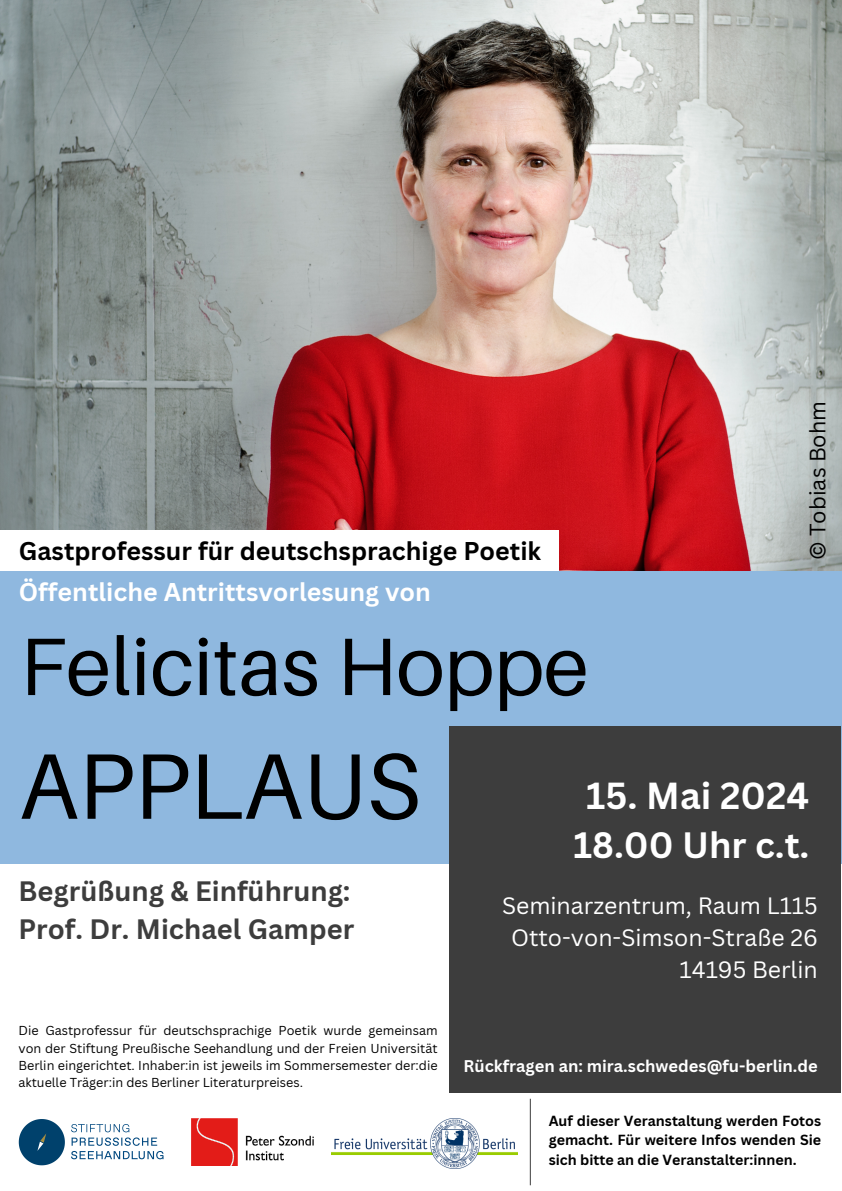
<style>
.page{position:relative;width:842px;height:1191px;background:#fff}
.page>*{position:absolute;margin:0;border:0;box-sizing:border-box;transform-origin:0 0}
.t1{font:93.1px "Aileron";color:#000}
.t2{font:81.5px "Aileron";color:#000}
.t3{font:700 36.6px "Canva Sans";color:#fff}
.t4{font:700 35.6px "Canva Sans";color:#fff}
.t5{font:700 27.3px/38px "Canva Sans";color:#3d3d3d}
.t6{font:700 25px "Canva Sans";color:#000}
.t7{font:700 25px "Canva Sans";color:#fff}
.t8{font:23px/31.9px "Canva Sans";color:#fff;text-align:right}
.t9{font:21.6px "Canva Sans";color:#000}
.t10{font:700 16.5px "Canva Sans";color:#fff}
.t11{font:700 14.2px/19.7px "Canva Sans";color:#000;text-align:justify}
.t12{font:12.6px/17.4px "Canva Sans";color:#000;text-align:justify}
</style>
<div class="page">
<img style="left:0;top:0;width:842px;height:811px">
<div style="left:0;top:570px;width:841px;height:293px;background:#8fb8df"></div>
<div style="left:450px;top:725px;width:391px;height:366px;background:#3d3d3d"></div>
<img style="left:332px;top:1118px;width:186px;height:50px">
<img style="left:192px;top:1118px;width:122px;height:47px">
<svg style="left:19px;top:1119px;width:46px;height:46px"></svg>
<svg style="left:71px;top:1124px;width:93px;height:35px"></svg>
<hr style="left:530px;top:1098px;width:1px;height:87px;background:#3d3d3d">
<div style="left:0;top:530px;width:558px;height:40px;background:#fff"></div>
<h2 class="t6" style="left:19px;top:533px;width:524px">Gastprofessur für deutschsprachige Poetik</h2>
<h3 class="t7" style="left:19px;top:574px;width:414px">Öffentliche Antrittsvorlesung von</h3>
<h5 class="t2" style="left:20px;top:616px;width:570px">Felicitas Hoppe</h5>
<h4 class="t9" style="left:802px;top:560px;width:161px;rotate:-90deg">© Tobias Bohm</h4>
<p class="t1" style="left:19px;top:728px;width:403px">APPLAUS</p>
<h6 class="t5" style="left:18px;top:871px;width:337px">Begrüßung &amp; Einführung:<br>Prof. Dr. Michael Gamper</h6>
<h1 class="t12" style="left:18px;top:1021px;width:421px">Die Gastprofessur für deutschsprachige Poetik wurde gemeinsam von der Stiftung Preußische Seehandlung und der Freien Universität Berlin eingerichtet. Inhaber:in ist jeweils im Sommersemester der:die aktuelle Träger:in des Berliner Literaturpreises.</h1>
<h4 class="t3" style="left:586px;top:769px;width:224px">15. Mai 2024</h4>
<h4 class="t4" style="left:573px;top:820px;width:237px">18.00 Uhr c.t.</h4>
<p class="t8" style="left:502px;top:889px;width:317px">Seminarzentrum, Raum L115<br>Otto-von-Simson-Straße 26<br>14195 Berlin</p>
<p class="t10" style="left:463px;top:1054px;width:356px">Rückfragen an: mira.schwedes@fu-berlin.de</p>
<p class="t11" style="left:549px;top:1110px;width:274px">Auf dieser Veranstaltung werden Fotos gemacht. Für weitere Infos wenden Sie sich bitte an die Veranstalter:innen.</p>
</div>
